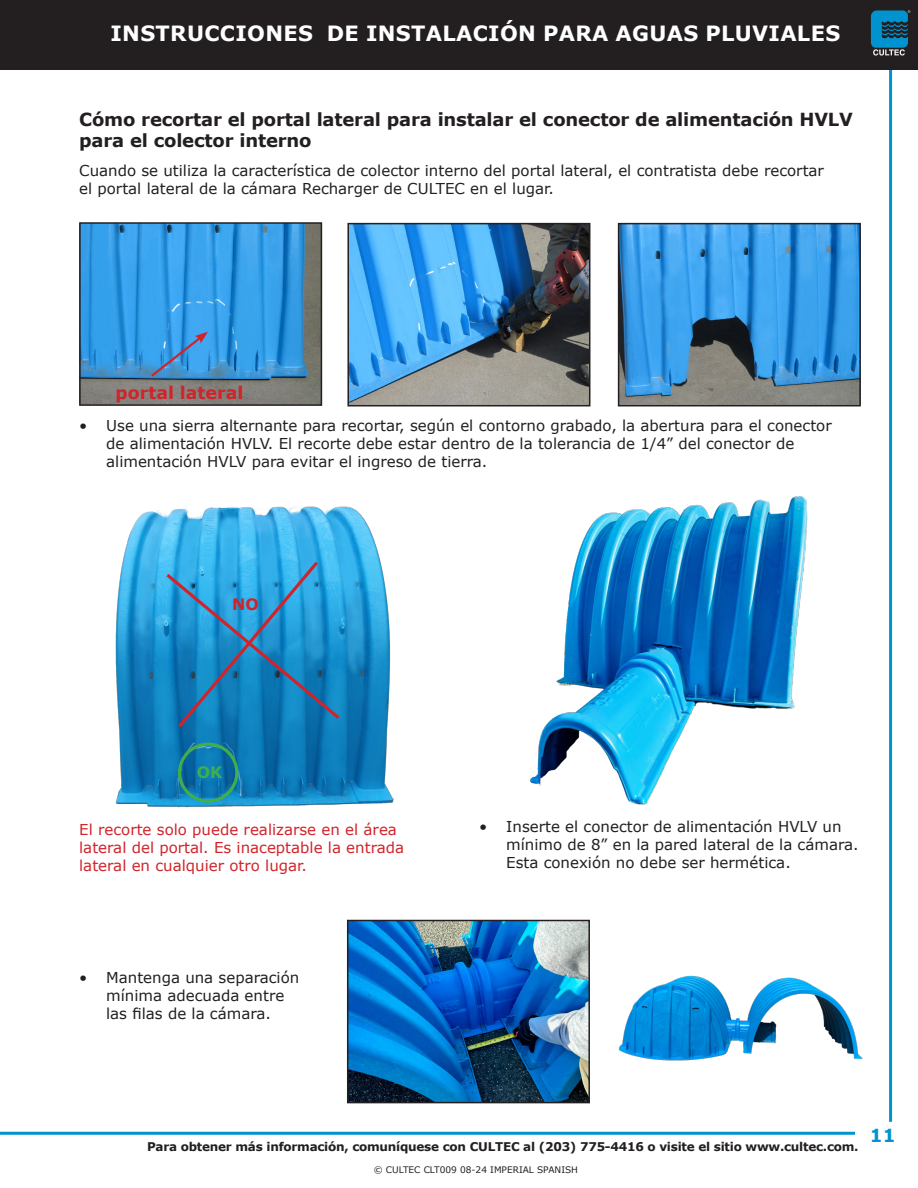
<style>
.page{position:relative;width:918px;height:1188px;background:#fff}
.page>*{position:absolute;margin:0;border:0;box-sizing:border-box;transform-origin:0 0}
.t1{font:700 21px "Verdana";letter-spacing:.015em;color:#fff}
.t2{font:700 18px "Verdana";letter-spacing:-.01em;color:#231f20}
.t3{font:700 18px "Verdana";color:#0093d0}
.t4{font:700 17.4px "Verdana";color:#d1232a}
.t5{font:700 15.75px "Verdana";color:#40ae49}
.t6{font:700 15.75px "Verdana";color:#d1232a}
.t7{font:15px/18px "Verdana";color:#231f20}
.t8{font:15px/18px "Verdana";color:#d1232a}
.t9{font:700 12px "Verdana";letter-spacing:-.02em;color:#231f20}
.t10{font:9px "Verdana";color:#231f20}
</style>
<div class="page">
<hr style="left:889px;top:53px;width:3px;height:1069px;background:#0093d0">
<div style="left:0;top:0;width:918px;height:70px;background:#231f20"></div>
<hr style="left:0;top:1132px;width:855px;height:3px;background:#0093d0">
<svg style="left:871px;top:10px;width:39px;height:46px"></svg>
<img style="left:115px;top:506px;width:279px;height:301px">
<div style="left:178px;top:743px;width:60px;height:60px;border:3px solid #40ae49;border-radius:50%"></div>
<svg style="left:163px;top:558px;width:180px;height:173px;background:#248cc6"></svg>
<img style="left:82px;top:225px;width:237px;height:178px">
<div style="left:79px;top:222px;width:243px;height:184px;border:2px solid #231f20"></div>
<svg style="left:149px;top:332px;width:59px;height:47px;background:#4493d5"></svg>
<img style="left:350px;top:226px;width:237px;height:177px">
<div style="left:347px;top:223px;width:243px;height:183px;border:2px solid #231f20"></div>
<img style="left:621px;top:226px;width:237px;height:177px">
<div style="left:618px;top:223px;width:243px;height:183px;border:2px solid #231f20"></div>
<img style="left:530px;top:496px;width:278px;height:314px">
<img style="left:350px;top:923px;width:237px;height:177px">
<div style="left:347px;top:920px;width:243px;height:183px;border:2px solid #231f20"></div>
<img style="left:618px;top:975px;width:244px;height:85px">
<h1 class="t1" style="left:111px;top:18px;width:731px">INSTRUCCIONES DE INSTALACIÓN PARA AGUAS PLUVIALES</h1>
<p class="t2" style="left:79px;top:106px;width:775px">Cómo recortar el portal lateral para instalar el conector de alimentación HVLV</p>
<p class="t2" style="left:79px;top:128px;width:234px">para el colector interno</p>
<p class="t7" style="left:79px;top:161px;width:746px">Cuando se utiliza la característica de colector interno del portal lateral, el contratista debe recortar el portal lateral de la cámara Recharger de CULTEC en el lugar.</p>
<p class="t4" style="left:116px;top:380px;width:129px">portal lateral</p>
<p class="t7" style="left:106px;top:416px;width:727px;text-indent:-27px">• Use una sierra alternante para recortar, según el contorno grabado, la abertura para el conector de alimentación HVLV. El recorte debe estar dentro de la tolerancia de 1/4” del conector de alimentación HVLV para evitar el ingreso de tierra.</p>
<p class="t6" style="left:232px;top:593px;width:28px">NO</p>
<p class="t5" style="left:197px;top:761px;width:27px">OK</p>
<p class="t8" style="left:79px;top:820px;width:326px">El recorte solo puede realizarse en el área lateral del portal. Es inaceptable la entrada lateral en cualquier otro lugar.</p>
<p class="t7" style="left:106px;top:968px;width:195px;text-indent:-27px">• Mantenga una separación mínima adecuada entre las filas de la cámara.</p>
<p class="t7" style="left:506px;top:817px;width:354px;text-indent:-27px">• Inserte el conector de alimentación HVLV un mínimo de 8” en la pared lateral de la cámara.<br>Esta conexión no debe ser hermética.</p>
<p class="t9" style="left:147px;top:1138px;width:713px">Para obtener más información, comuníquese con CULTEC al (203) 775-4416 o visite el sitio www.cultec.com.</p>
<p class="t10" style="left:374px;top:1163px;width:206px">© CULTEC CLT009 08-24 IMPERIAL SPANISH</p>
<p class="t3" style="left:870px;top:1123px;width:27px">11</p>
</div>
